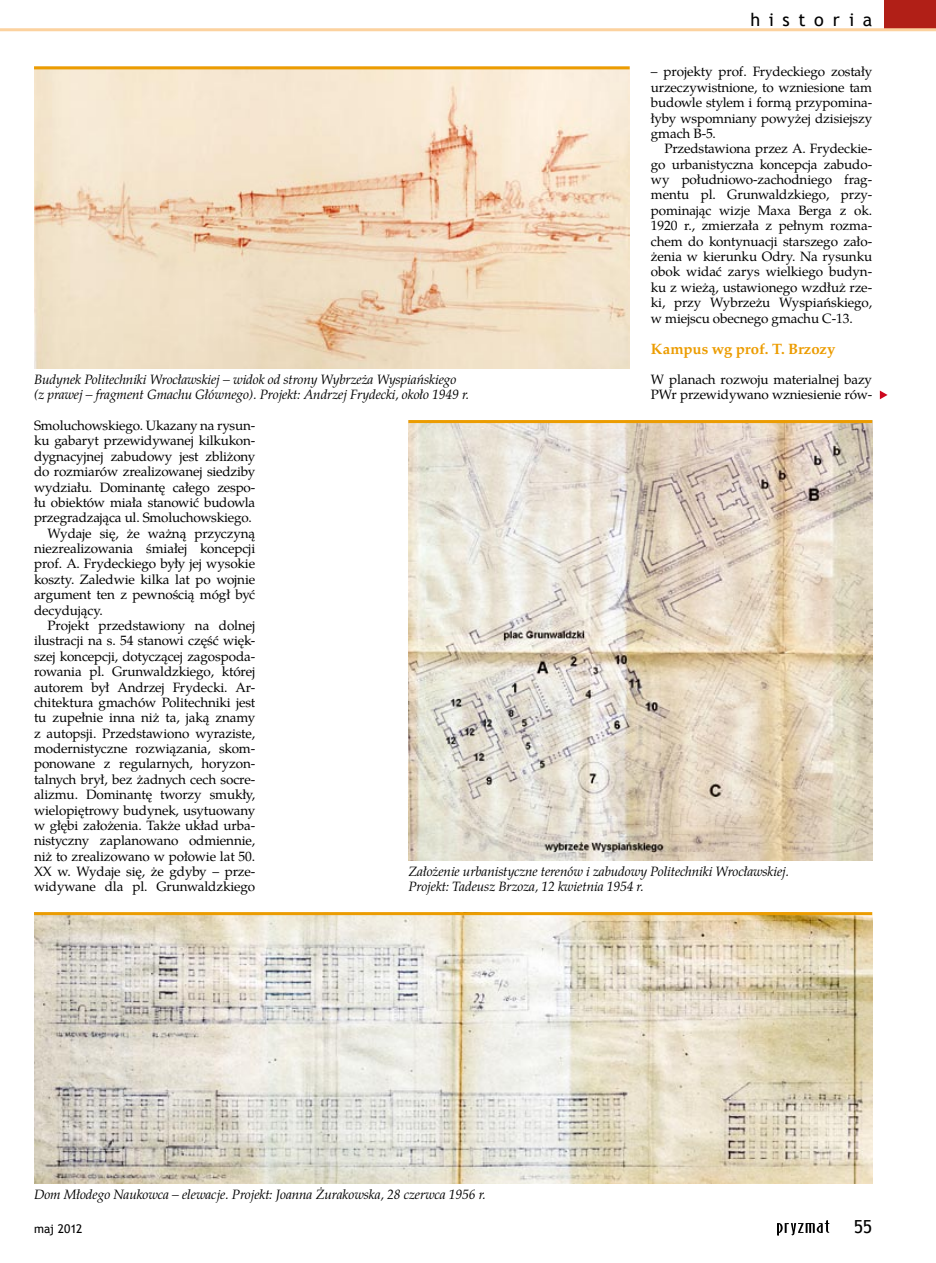
<style>
.page{position:relative;width:936px;height:1263px;background:#fff}
.page>*{position:absolute;margin:0;border:0;box-sizing:border-box;transform-origin:0 0}
.t1{font:18px "Trebuchet MS";letter-spacing:.48em;color:#000}
.t2{font:700 15px "Te X Gyre Pagella";letter-spacing:-.005em;color:#ec9c00}
.t3{font:13.5px/15.5px "Te X Gyre Pagella";letter-spacing:-.01em;color:#000;text-align:justify}
.t4{font:italic 13.5px/15.5px "Te X Gyre Pagella";letter-spacing:-.01em;color:#000}
.t5{font:12px "Trebuchet MS";letter-spacing:-.005em;color:#000}
</style>
<div class="page">
<svg style="left:879px;top:391px;width:8px;height:8px"></svg>
<img style="left:34px;top:915px;width:838px;height:268px">
<hr style="left:34px;top:912px;width:838px;height:3px;background:#ec9c00">
<img style="left:34px;top:69px;width:595px;height:300px">
<hr style="left:34px;top:66px;width:595px;height:3px;background:#ec9c00">
<img style="left:408px;top:423px;width:464px;height:437px">
<hr style="left:408px;top:420px;width:464px;height:3px;background:#ec9c00">
<div style="left:884px;top:0;width:51px;height:30px;background:#b11f17"></div>
<hr style="left:0;top:28px;width:935px;height:3px;background:#fcd29f">
<svg style="left:777px;top:1220px;width:52px;height:16px"></svg>
<p class="t4" style="left:34px;top:371px;width:436px">Budynek Politechniki Wrocławskiej – widok od strony Wybrzeża Wyspiańskiego (z prawej – fragment Gmachu Głównego). Projekt: Andrzej Frydecki, około 1949 r.</p>
<h1 class="t1" style="left:750px;top:9px;width:123px">historia</h1>
<p class="t3" style="left:651px;top:63px;width:223px">– projekty prof. Frydeckiego zostały urzeczywistnione, to wzniesione tam budowle stylem i formą przypomina&shy;łyby wspomniany powyżej dzisiejszy gmach B-5.</p>
<p class="t3" style="left:651px;top:140px;width:223px;text-indent:14px">Przedstawiona przez A. Frydeckie&shy;go urbanistyczna koncepcja zabudo&shy;wy południowo-zachodniego frag&shy;mentu pl. Grunwaldzkiego, przy&shy;pominając wizje Maxa Berga z ok.<br>1920 r., zmierzała z pełnym rozma&shy;chem do kontynuacji starszego zało&shy;żenia w kierunku Odry. Na rysunku obok widać zarys wielkiego budyn&shy;ku z wieżą, ustawionego wzdłuż rze&shy;ki, przy Wybrzeżu Wyspiańskiego, w miejscu obecnego gmachu C-13.</p>
<p class="t2" style="left:651px;top:338px;width:186px">Kampus wg prof. T. Brzozy</p>
<p class="t3" style="left:651px;top:371px;width:223px">W planach rozwoju materialnej bazy<br>PWr przewidywano wzniesienie rów-</p>
<p class="t3" style="left:34px;top:417px;width:223px">Smoluchowskiego. Ukazany na rysun-</p>
<p class="t3" style="left:34px;top:432px;width:223px">ku gabaryt przewidywanej kilkukon-</p>
<p class="t3" style="left:34px;top:448px;width:223px">dygnacyjnej zabudowy jest zbliżony</p>
<p class="t3" style="left:34px;top:463px;width:223px">do rozmiarów zrealizowanej siedziby</p>
<p class="t3" style="left:34px;top:478px;width:223px">wydziału. Dominantę całego zespo-</p>
<p class="t3" style="left:34px;top:494px;width:223px">łu obiektów miała stanowić budowla</p>
<p class="t3" style="left:34px;top:509px;width:219px">przegradzająca ul. Smoluchowskiego.</p>
<p class="t3" style="left:48px;top:524px;width:209px">Wydaje się, że ważną przyczyną</p>
<p class="t3" style="left:34px;top:540px;width:223px">niezrealizowania śmiałej koncepcji</p>
<p class="t3" style="left:34px;top:555px;width:223px">prof. A. Frydeckiego były jej wysokie</p>
<p class="t3" style="left:34px;top:571px;width:223px">koszty. Zaledwie kilka lat po wojnie</p>
<p class="t3" style="left:34px;top:586px;width:223px">argument ten z pewnością mógł być</p>
<p class="t3" style="left:34px;top:601px;width:70px">decydujący.</p>
<p class="t3" style="left:48px;top:617px;width:209px">Projekt przedstawiony na dolnej</p>
<p class="t3" style="left:34px;top:632px;width:223px">ilustracji na s. 54 stanowi część więk-</p>
<p class="t3" style="left:34px;top:647px;width:223px">szej koncepcji, dotyczącej zagospoda-</p>
<p class="t3" style="left:34px;top:663px;width:223px">rowania pl. Grunwaldzkiego, której</p>
<p class="t3" style="left:34px;top:678px;width:223px">autorem był Andrzej Frydecki. Ar-</p>
<p class="t3" style="left:34px;top:694px;width:223px">chitektura gmachów Politechniki jest</p>
<p class="t3" style="left:34px;top:709px;width:223px">tu zupełnie inna niż ta, jaką znamy</p>
<p class="t3" style="left:34px;top:724px;width:223px">z autopsji. Przedstawiono wyraziste,</p>
<p class="t3" style="left:34px;top:740px;width:223px">modernistyczne rozwiązania, skom-</p>
<p class="t3" style="left:34px;top:755px;width:223px">ponowane z regularnych, horyzon-</p>
<p class="t3" style="left:34px;top:770px;width:223px">talnych brył, bez żadnych cech socre-</p>
<p class="t3" style="left:34px;top:786px;width:223px">alizmu. Dominantę tworzy smukły,</p>
<p class="t3" style="left:34px;top:801px;width:223px">wielopiętrowy budynek, usytuowany</p>
<p class="t3" style="left:34px;top:817px;width:223px">w głębi założenia. Także układ urba-</p>
<p class="t3" style="left:34px;top:832px;width:223px">nistyczny zaplanowano odmiennie,</p>
<p class="t3" style="left:34px;top:847px;width:223px">niż to zrealizowano w połowie lat 50.</p>
<p class="t3" style="left:34px;top:863px;width:223px">XX w. Wydaje się, że gdyby – prze-</p>
<p class="t3" style="left:34px;top:878px;width:223px">widywane dla pl. Grunwaldzkiego</p>
<p class="t4" style="left:408px;top:863px;width:382px">Założenie urbanistyczne terenów i zabudowy Politechniki Wrocławskiej.<br>Projekt: Tadeusz Brzoza, 12 kwietnia 1954 r.</p>
<p class="t4" style="left:34px;top:1186px;width:453px">Dom Młodego Naukowca – elewacje. Projekt: Joanna Żurakowska, 28 czerwca 1956 r.</p>
<p class="t5" style="left:34px;top:1221px;width:50px">maj 2012</p>
<h1 class="t1" style="left:853px;top:1216px;width:20px">55</h1>
</div>
